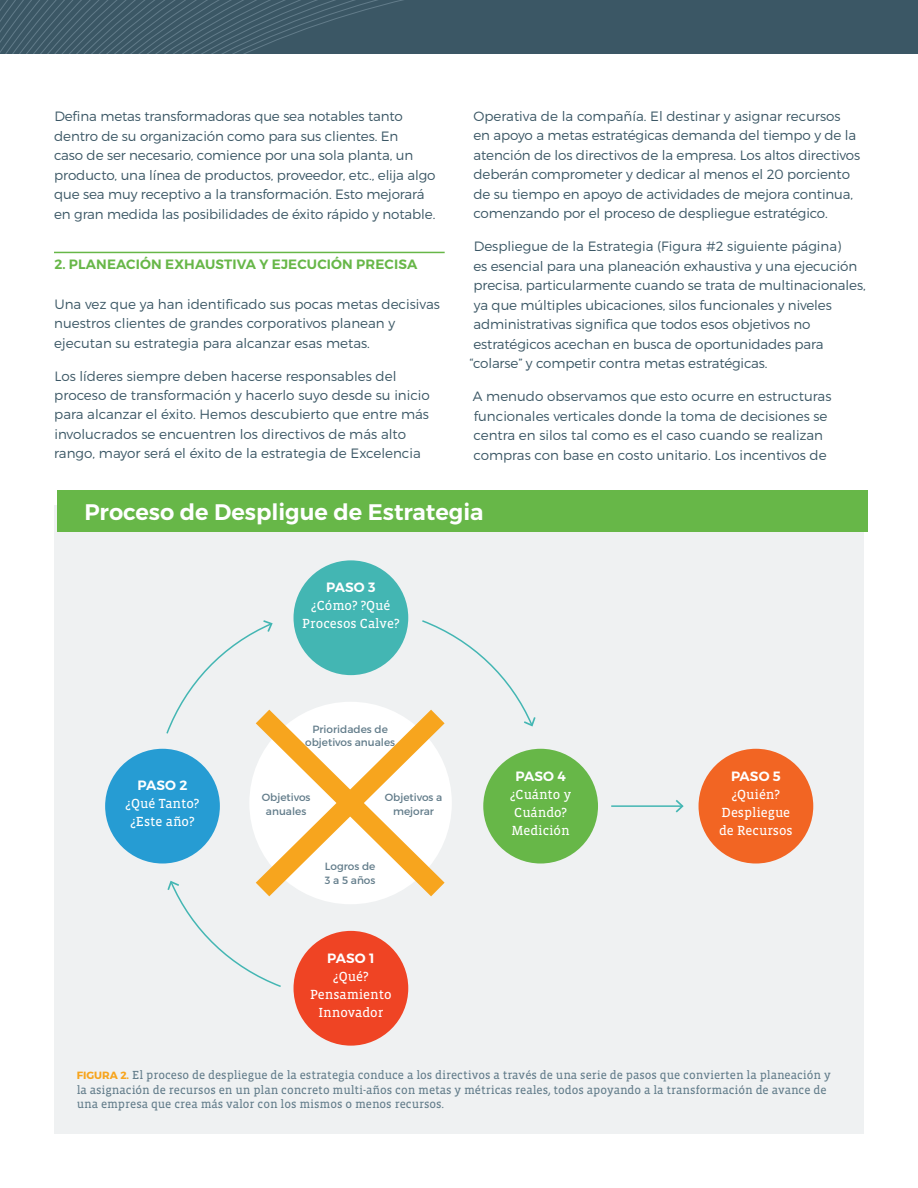
<style>
.page{position:relative;width:918px;height:1188px;background:#fff}
.page>*{position:absolute;margin:0;border:0;box-sizing:border-box;transform-origin:0 0}
.t1{font:600 22.5px "Montserrat";color:#fff}
.t2{font:300 13.5px/19.5px "Montserrat";letter-spacing:-.01em;color:#3b5765}
.t3{font:13.5px/18px "Vista Slab OT";color:#fff;text-align:center}
.t4{font:600 13.5px "Montserrat";letter-spacing:.01em;color:#67b748}
.t5{font:600 13.5px "Montserrat";letter-spacing:.005em;color:#fff}
.t6{font:12px/14.4px "Vista Slab OT";color:#627c8a}
.t7{font:10.5px/13.5px "Montserrat";color:#627c8a;text-align:center}
.s1{font-family:"Montserrat";font-weight:700;font-size:10.5px;color:#f7a51e}
</style>
<div class="page">
<div style="left:54px;top:505px;width:810px;height:629px;background:#eff1f2"></div>
<div style="left:294px;top:931px;width:114px;height:115px;background:#ef4424;border-radius:50%"></div>
<div style="left:294px;top:560px;width:114px;height:115px;background:#43b6b3;border-radius:50%"></div>
<div style="left:105px;top:749px;width:115px;height:115px;background:#269cd3;border-radius:50%"></div>
<div style="left:483px;top:749px;width:115px;height:115px;background:#67b748;border-radius:50%"></div>
<div style="left:699px;top:749px;width:114px;height:115px;background:#f26523;border-radius:50%"></div>
<div style="left:0;top:0;width:918px;height:54px;background:#3b5765"></div>
<svg style="left:0;top:0;width:404px;height:54px"></svg>
<svg style="left:250px;top:702px;width:202px;height:202px"></svg>
<svg style="left:167px;top:880px;width:116px;height:107px"></svg>
<svg style="left:166px;top:620px;width:108px;height:115px"></svg>
<svg style="left:420px;top:620px;width:116px;height:108px"></svg>
<hr style="left:611px;top:805px;width:71px;height:2px;background:#43b6b3">
<svg style="left:674px;top:800px;width:10px;height:13px"></svg>
<hr style="left:54px;top:252px;width:391px;height:1px;background:#67b748">
<div style="left:57px;top:491px;width:810px;height:41px;background:#67b748"></div>
<p class="t2" style="left:54px;top:106px;width:383px">Defina metas transformadoras que sea notables tanto dentro de su organización como para sus clientes. En<br>caso de ser necesario, comience por una sola planta, un producto, una línea de productos, proveedor, etc., elija algo que sea muy receptivo a la transformación. Esto mejorará en gran medida las posibilidades de éxito rápido y notable.</p>
<p class="t4" style="left:54px;top:256px;width:365px">2. PLANEACIÓN EXHAUSTIVA Y EJECUCIÓN PRECISA</p>
<p class="t2" style="left:54px;top:294px;width:387px">Una vez que ya han identificado sus pocas metas decisivas nuestros clientes de grandes corporativos planean y ejecutan su estrategia para alcanzar esas metas.</p>
<p class="t2" style="left:54px;top:366px;width:377px">Los líderes siempre deben hacerse responsables del proceso de transformación y hacerlo suyo desde su inicio para alcanzar el éxito. Hemos descubierto que entre más involucrados se encuentren los directivos de más alto rango, mayor será el éxito de la estrategia de Excelencia</p>
<p class="t2" style="left:474px;top:106px;width:388px">Operativa de la compañía. El destinar y asignar recursos en apoyo a metas estratégicas demanda del tiempo y de la atención de los directivos de la empresa. Los altos directivos deberán comprometer y dedicar al menos el 20 porciento de su tiempo en apoyo de actividades de mejora continua, comenzando por el proceso de despliegue estratégico.</p>
<p class="t2" style="left:474px;top:237px;width:369px">Despliegue de la Estrategia (Figura #2 siguiente página)</p>
<p class="t2" style="left:474px;top:256px;width:385px">es esencial para una planeación exhaustiva y una ejecución</p>
<p class="t2" style="left:474px;top:276px;width:394px">precisa, particularmente cuando se trata de multinacionales,</p>
<p class="t2" style="left:474px;top:295px;width:359px">ya que múltiples ubicaciones, silos funcionales y niveles</p>
<p class="t2" style="left:474px;top:315px;width:338px">administrativas significa que todos esos objetivos no</p>
<p class="t2" style="left:474px;top:334px;width:352px">estratégicos acechan en busca de oportunidades para</p>
<p class="t2" style="left:469px;top:354px;width:300px">“colarse” y competir contra metas estratégicas.</p>
<p class="t2" style="left:473px;top:387px;width:360px">A menudo observamos que esto ocurre en estructuras funcionales verticales donde la toma de decisiones se centra en silos tal como es el caso cuando se realizan compras con base en costo unitario. Los incentivos de</p>
<h1 class="t1" style="left:84px;top:498px;width:401px">Proceso de Despligue de Estrategia</h1>
<p class="t5" style="left:326px;top:579px;width:51px">PASO 3</p>
<p class="t3" style="left:302px;top:597px;width:99px">¿Cómo? ?Qué<br>Procesos Calve?</p>
<p class="t5" style="left:138px;top:777px;width:51px">PASO 2</p>
<p class="t3" style="left:126px;top:795px;width:75px">¿Qué Tanto? ¿Este año?</p>
<p class="t7" style="left:305px;top:722px;width:91px">Prioridades de objetivos anuales</p>
<p class="t7" style="left:262px;top:791px;width:50px">Objetivos anuales</p>
<p class="t7" style="left:385px;top:791px;width:59px">Objetivos a mejorar</p>
<p class="t7" style="left:325px;top:860px;width:52px;text-align:left">Logros de<br>3 a 5 años</p>
<p class="t5" style="left:327px;top:950px;width:49px">PASO 1</p>
<p class="t3" style="left:310px;top:968px;width:83px">¿Qué?<br>Pensamiento<br>Innovador</p>
<p class="t5" style="left:516px;top:768px;width:52px">PASO 4</p>
<p class="t3" style="left:510px;top:786px;width:63px;text-align:left">¿Cuánto y<br>Cuándo?<br>Medición</p>
<p class="t5" style="left:731px;top:768px;width:51px">PASO 5</p>
<p class="t3" style="left:719px;top:786px;width:75px">¿Quién?<br>Despliegue de Recursos</p>
<p class="t6" style="left:77px;top:1068px;width:755px"><span class="s1">FIGURA 2.</span> El proceso de despliegue de la estrategia conduce a los directivos a través de una serie de pasos que convierten la planeación y la asignación de recursos en un plan concreto multi-años con metas y métricas reales, todos apoyando a la transformación de avance de una empresa que crea más valor con los mismos o menos recursos.</p>
</div>
